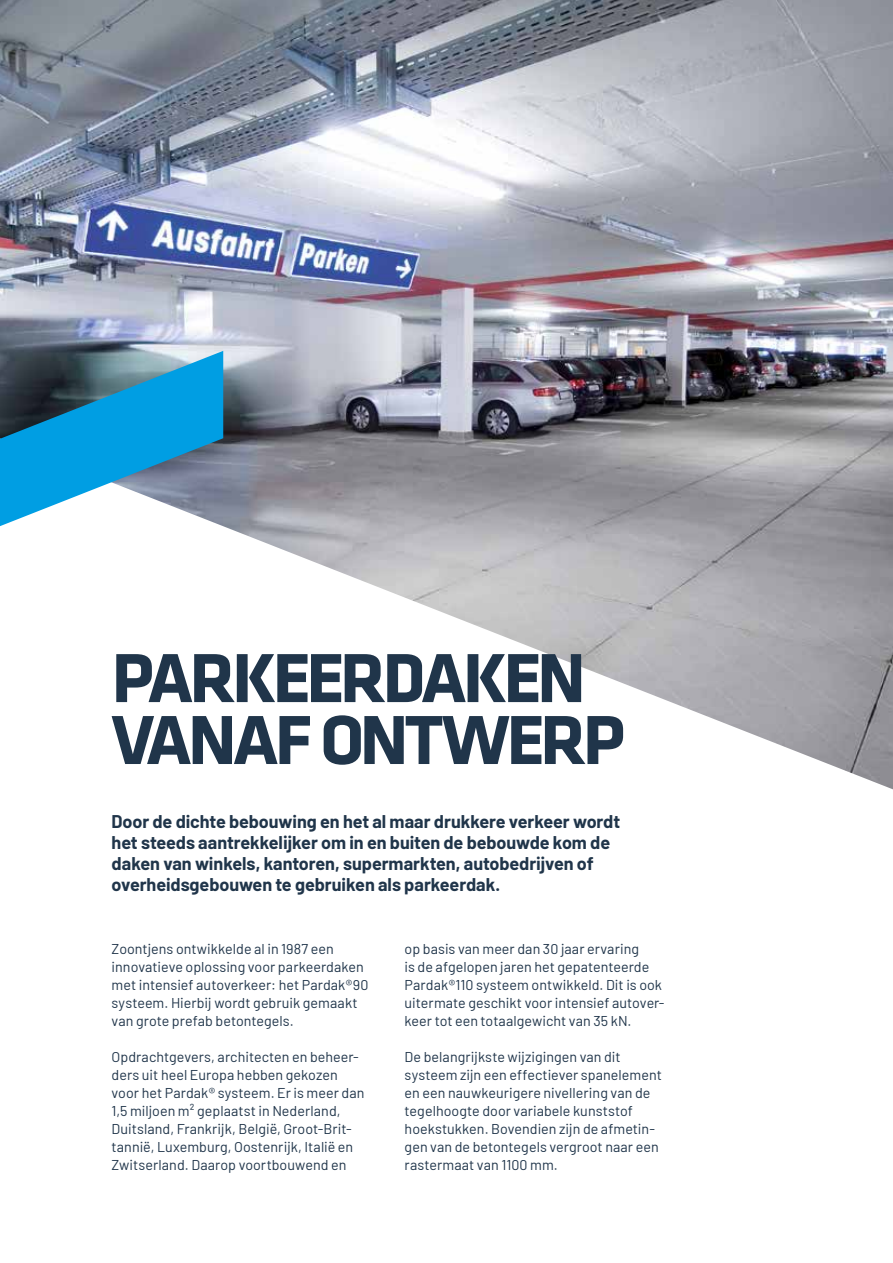
<style>
.page{position:relative;width:893px;height:1263px;background:#fff}
.page>*{position:absolute;margin:0;border:0;box-sizing:border-box;transform-origin:0 0}
.t1{font:700 72px/61.9px "Klavika";letter-spacing:-.05em;color:#20354a}
.t2{font:700 18px/21px "Barlow";letter-spacing:-.005em;color:#20354a}
.t3{font:14.25px/18px "Barlow";letter-spacing:.005em;color:#20354a}
</style>
<div class="page">
<img style="left:0;top:0;width:893px;height:789px">
<svg style="left:0;top:351px;width:223px;height:175px;background:#4195bc"></svg>
<h1 class="t1" style="left:112px;top:648px;width:515px">PARKEERDAKEN<br>VANAF ONTWERP</h1>
<p class="t2" style="left:112px;top:810px;width:510px">Door de dichte bebouwing en het al maar drukkere verkeer wordt het steeds aantrekkelijker om in en buiten de bebouwde kom de daken van winkels, kantoren, supermarkten, autobedrijven of overheidsgebouwen te gebruiken als parkeerdak.</p>
<p class="t3" style="left:112px;top:939px;width:258px">Zoontjens ontwikkelde al in 1987 een innovatieve oplossing voor parkeerdaken met intensief autoverkeer: het Pardak®90 systeem. Hierbij wordt gebruik gemaakt van grote prefab betontegels.</p>
<p class="t3" style="left:112px;top:1047px;width:254px">Opdrachtgevers, architecten en beheer&shy;ders uit heel Europa hebben gekozen voor het Pardak® systeem. Er is meer dan 1,5 miljoen m2 geplaatst in Nederland, Duitsland, Frankrijk, België, Groot-Brit&shy;tannië, Luxemburg, Oostenrijk, Italië en Zwitserland. Daarop voortbouwend en</p>
<p class="t3" style="left:405px;top:939px;width:261px">op basis van meer dan 30 jaar ervaring<br>is de afgelopen jaren het gepatenteerde Pardak®110 systeem ontwikkeld. Dit is ook uitermate geschikt voor intensief autover&shy;keer tot een totaalgewicht van 35 kN.</p>
<p class="t3" style="left:405px;top:1047px;width:259px">De belangrijkste wijzigingen van dit systeem zijn een effectiever spanelement en een nauwkeurigere nivellering van de tegelhoogte door variabele kunststof hoekstukken. Bovendien zijn de afmetin&shy;gen van de betontegels vergroot naar een rastermaat van 1100 mm.</p>
</div>
